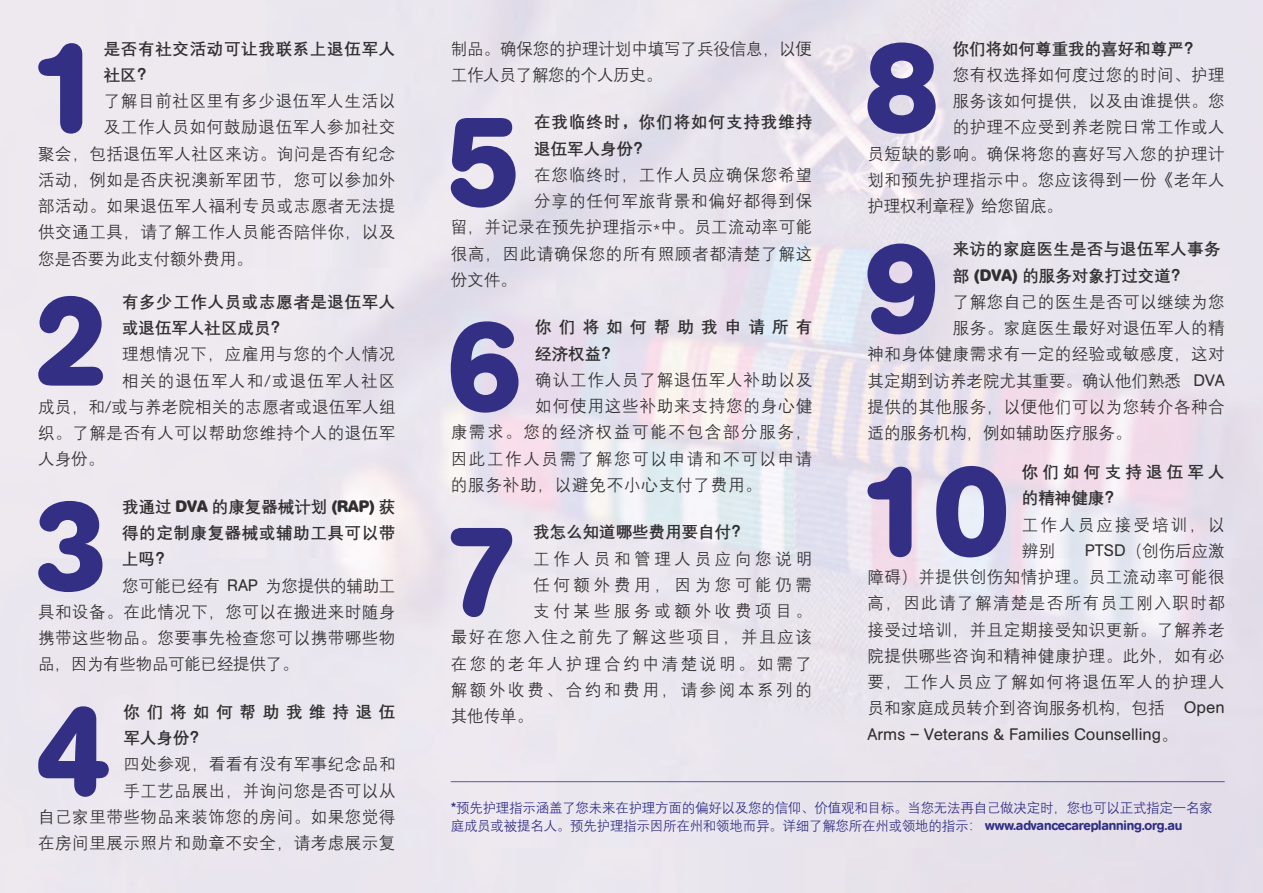
<style>
.page{position:relative;width:1263px;height:893px;background:#fff}
.page>*{position:absolute;margin:0;border:0;box-sizing:border-box;transform-origin:0 0}
.t1{font:700 126.15px "AG Book Rounded";color:#322f85}
.t2{font:16.5px/26.2px "Deng Xian";letter-spacing:.03em;color:#312f30;text-align:justify}
.t3{font:700 16.5px/26.2px "Deng Xian";letter-spacing:.035em;color:#312f30}
.t4{font:700 16.5px "Deng Xian";color:#312f30}
.t5{font:16.5px "Deng Xian";letter-spacing:.1em;color:#312f30}
.t6{font:16.5px "Deng Xian";color:#312f30}
.t7{font:16.5px "Deng Xian";letter-spacing:.05em;color:#312f30}
.t8{font:16.5px "Deng Xian";letter-spacing:-.015em;color:#312f30}
.t9{font:16.5px "Deng Xian";letter-spacing:.225em;color:#312f30}
.t10{font:16.5px "Deng Xian";letter-spacing:.16em;color:#312f30}
.t11{font:16.5px/26.2px "Deng Xian";letter-spacing:-.005em;color:#312f30}
.t12{font:16.5px "AG Book Rounded";color:#312f30}
.t13{font:16.5px "Deng Xian";letter-spacing:.055em;color:#312f30}
.t14{font:700 16.5px/26.2px "Deng Xian";letter-spacing:.055em;color:#312f30}
.t15{font:700 16.5px/26.2px "Deng Xian";letter-spacing:.435em;color:#312f30}
.t16{font:700 16.5px/26.2px "Deng Xian";letter-spacing:.405em;color:#312f30}
.t17{font:700 16.5px "Deng Xian";letter-spacing:.015em;color:#312f30}
.t18{font:700 16.5px/26.2px "Deng Xian";letter-spacing:.255em;color:#312f30}
.t19{font:16.5px "Deng Xian";letter-spacing:.08em;color:#312f30}
.t20{font:16.5px/26.2px "Deng Xian";letter-spacing:.13em;color:#312f30}
.t21{font:13.5px/18px "Deng Xian";letter-spacing:-.015em;color:#322f85}
.s1{font-family:"AG Book Rounded"}
.s2{font-family:"Deng Xian"}
.s3{font-family:"AG Book Rounded";font-weight:500}
</style>
<div class="page">
<hr style="left:451px;top:781px;width:774px;height:1px;background:#322f85">
<h1 class="t1" style="left:28px;top:16px;width:78px">1</h1>
<p class="t3" style="left:104px;top:34px;width:293px">是否有社交活动可让我联系上退伍军人社区？</p>
<p class="t2" style="left:104px;top:87px;width:293px">了解目前社区里有多少退伍军人生活以</p>
<p class="t2" style="left:104px;top:113px;width:293px">及工作人员如何鼓励退伍军人参加社交</p>
<p class="t2" style="left:38px;top:140px;width:359px">聚会，包括退伍军人社区来访。询问是否有纪念</p>
<p class="t2" style="left:38px;top:166px;width:359px">活动，例如是否庆祝澳新军团节，您可以参加外</p>
<p class="t2" style="left:38px;top:192px;width:359px">部活动。如果退伍军人福利专员或志愿者无法提</p>
<p class="t2" style="left:38px;top:218px;width:359px">供交通工具，请了解工作人员能否陪伴你，以及</p>
<p class="t6" style="left:38px;top:248px;width:216px">您是否要为此支付额外费用。</p>
<h1 class="t1" style="left:33px;top:269px;width:78px">2</h1>
<p class="t3" style="left:122px;top:288px;width:275px">有多少工作人员或志愿者是退伍军人或退伍军人社区成员？</p>
<p class="t2" style="left:122px;top:340px;width:275px">理想情况下，应雇用与您的个人情况</p>
<p class="t19" style="left:122px;top:370px;width:275px">相关的退伍军人和/或退伍军人社区</p>
<p class="t2" style="left:38px;top:393px;width:359px">成员，和/或与养老院相关的志愿者或退伍军人组</p>
<p class="t2" style="left:38px;top:419px;width:359px">织。了解是否有人可以帮助您维持个人的退伍军</p>
<p class="t2" style="left:38px;top:445px;width:67px">人身份。</p>
<h1 class="t1" style="left:33px;top:474px;width:78px">3</h1>
<p class="t4" style="left:122px;top:496px;width:275px">我通过 <span class="s1">DVA</span> 的康复器械计划 <span class="s1">(RAP)</span> 获</p>
<p class="t3" style="left:122px;top:519px;width:275px">得的定制康复器械或辅助工具可以带</p>
<p class="t3" style="left:122px;top:545px;width:51px">上吗？</p>
<p class="t8" style="left:122px;top:575px;width:275px">您可能已经有 <span class="s1">RAP</span> 为您提供的辅助工</p>
<p class="t2" style="left:38px;top:598px;width:359px">具和设备。在此情况下，您可以在搬进来时随身</p>
<p class="t2" style="left:38px;top:624px;width:359px">携带这些物品。您要事先检查您可以携带哪些物</p>
<p class="t8" style="left:38px;top:654px;width:262px">品，因为有些物品可能已经提供了。</p>
<h1 class="t1" style="left:35px;top:679px;width:78px">4</h1>
<p class="t16" style="left:124px;top:698px;width:273px">你们将如何帮助我维持退伍军人身份？</p>
<p class="t2" style="left:38px;top:750px;width:359px;text-align:right">四处参观，看看有没有军事纪念品和<br>手工艺品展出，并询问您是否可以从<br>自己家里带些物品来装饰您的房间。如果您觉得在房间里展示照片和勋章不安全，请考虑展示复</p>
<p class="t11" style="left:451px;top:35px;width:363px">制品。确保您的护理计划中填写了兵役信息，以便工作人员了解您的个人历史。</p>
<h1 class="t1" style="left:445px;top:89px;width:78px">5</h1>
<p class="t14" style="left:534px;top:108px;width:280px">在我临终时，你们将如何支持我维持退伍军人身份？</p>
<p class="t13" style="left:534px;top:164px;width:280px">在您临终时，工作人员应确保您希望</p>
<p class="t13" style="left:534px;top:190px;width:280px">分享的任何军旅背景和偏好都得到保</p>
<p class="t2" style="left:451px;top:213px;width:363px">留，并记录在预先护理指示*中。员工流动率可能</p>
<p class="t2" style="left:451px;top:240px;width:363px">很高，因此请确保您的所有照顾者都清楚了解这</p>
<p class="t2" style="left:451px;top:266px;width:67px">份文件。</p>
<h1 class="t1" style="left:446px;top:294px;width:78px">6</h1>
<p class="t15" style="left:535px;top:313px;width:278px">你们将如何帮助我申请所有经济权益？</p>
<p class="t7" style="left:535px;top:369px;width:278px">确认工作人员了解退伍军人补助以及</p>
<p class="t7" style="left:535px;top:395px;width:278px">如何使用这些补助来支持您的身心健</p>
<p class="t5" style="left:451px;top:422px;width:363px">康需求。您的经济权益可能不包含部分服务，</p>
<p class="t5" style="left:451px;top:448px;width:363px">因此工作人员需了解您可以申请和不可以申请</p>
<p class="t7" style="left:451px;top:474px;width:313px">的服务补助，以避免不小心支付了费用。</p>
<h1 class="t1" style="left:444px;top:499px;width:78px">7</h1>
<p class="t4" style="left:533px;top:521px;width:216px">我怎么知道哪些费用要自付？</p>
<p class="t9" style="left:533px;top:548px;width:280px">工作人员和管理人员应向您说明</p>
<p class="t9" style="left:533px;top:574px;width:280px">任何额外费用，因为您可能仍需</p>
<p class="t9" style="left:533px;top:600px;width:280px">支付某些服务或额外收费项目。</p>
<p class="t5" style="left:451px;top:627px;width:363px">最好在您入住之前先了解这些项目，并且应该</p>
<p class="t10" style="left:451px;top:653px;width:363px">在您的老年人护理合约中清楚说明。如需了</p>
<p class="t10" style="left:451px;top:679px;width:363px">解额外收费、合约和费用，请参阅本系列的</p>
<p class="t2" style="left:451px;top:702px;width:84px">其他传单。</p>
<h1 class="t1" style="left:864px;top:16px;width:78px">8</h1>
<p class="t4" style="left:953px;top:37px;width:249px">你们将如何尊重我的喜好和尊严？</p>
<p class="t2" style="left:953px;top:61px;width:273px">您有权选择如何度过您的时间、护理</p>
<p class="t2" style="left:953px;top:87px;width:273px">服务该如何提供，以及由谁提供。您</p>
<p class="t2" style="left:953px;top:113px;width:273px">的护理不应受到养老院日常工作或人</p>
<p class="t2" style="left:867px;top:140px;width:359px">员短缺的影响。确保将您的喜好写入您的护理计</p>
<p class="t2" style="left:867px;top:166px;width:359px">划和预先护理指示中。您应该得到一份《老年人</p>
<p class="t8" style="left:867px;top:195px;width:197px">护理权利章程》给您留底。</p>
<h1 class="t1" style="left:864px;top:216px;width:78px">9</h1>
<p class="t17" style="left:953px;top:238px;width:269px">来访的家庭医生是否与退伍军人事务</p>
<p class="t4" style="left:953px;top:264px;width:236px">部 <span class="s1">(DVA)</span> 的服务对象打过交道？</p>
<p class="t2" style="left:953px;top:288px;width:273px">了解您自己的医生是否可以继续为您</p>
<p class="t2" style="left:953px;top:314px;width:273px">服务。家庭医生最好对退伍军人的精</p>
<p class="t2" style="left:867px;top:340px;width:359px">神和身体健康需求有一定的经验或敏感度，这对</p>
<p class="t6" style="left:867px;top:370px;width:359px">其定期到访养老院尤其重要。确认他们熟悉 <span class="s1">DVA</span></p>
<p class="t2" style="left:867px;top:393px;width:359px">提供的其他服务，以便他们可以为您转介各种合</p>
<p class="t6" style="left:867px;top:422px;width:265px">适的服务机构，例如辅助医疗服务。</p>
<h1 class="t1" style="left:857px;top:439px;width:154px">10</h1>
<p class="t18" style="left:1022px;top:458px;width:204px">你们如何支持退伍军人的精神健康？</p>
<p class="t20" style="left:1022px;top:511px;width:204px">工作人员应接受培训，以辨别</p>
<p class="t2" style="left:867px;top:537px;width:359px;text-indent:217px"><span class="s1">PTSD</span>（创伤后应激障碍）并提供创伤知情护理。员工流动率可能很高，因此请了解清楚是否所有员工刚入职时都接受过培训，并且定期接受知识更新。了解养老院提供哪些咨询和精神健康护理。此外，如有必要，工作人员应了解如何将退伍军人的护理人员和家庭成员转介到咨询服务机构，包括 <span class="s1">Open</span></p>
<p class="t12" style="left:867px;top:725px;width:311px">Arms – Veterans &amp; Families Counselling<span class="s2">。</span></p>
<p class="t21" style="left:451px;top:798px;width:764px"><span class="s1">*</span>预先护理指示涵盖了您未来在护理方面的偏好以及您的信仰、价值观和目标。当您无法再自己做决定时，您也可以正式指定一名家庭成员或被提名人。预先护理指示因所在州和领地而异。详细了解您所在州或领地的指示： <span class="s3">www.advancecareplanning.org.au</span></p>
</div>
